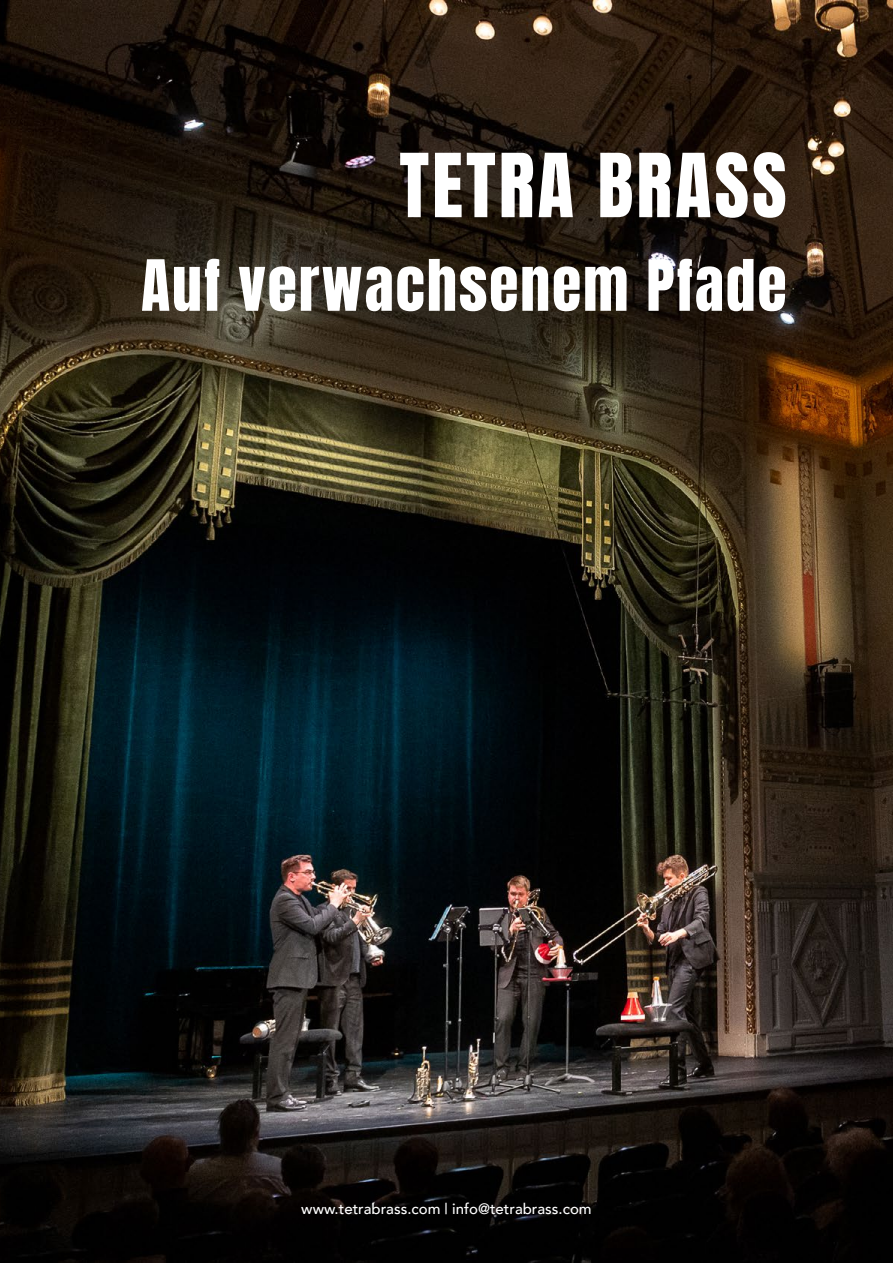
<style>
.page{position:relative;width:893px;height:1263px;background:#fff}
.page>*{position:absolute;margin:0;border:0;box-sizing:border-box;transform-origin:0 0}
.t1{font:75px "Anton";letter-spacing:.04em;color:#fff}
.t2{font:60px "Anton";letter-spacing:.03em;color:#fff}
.t3{font:500 15px "Avenir";color:#fff}
</style>
<div class="page">
<img style="left:0;top:0;width:893px;height:1263px">
<h1 class="t1" style="left:399px;top:147px;width:389px">TETRA BRASS</h1>
<h2 class="t2" style="left:141px;top:255px;width:647px">Auf verwachsenem Pfade</h2>
<p class="t3" style="left:301px;top:1196px;width:292px">www.tetrabrass.com | info@tetrabrass.com</p>
</div>
